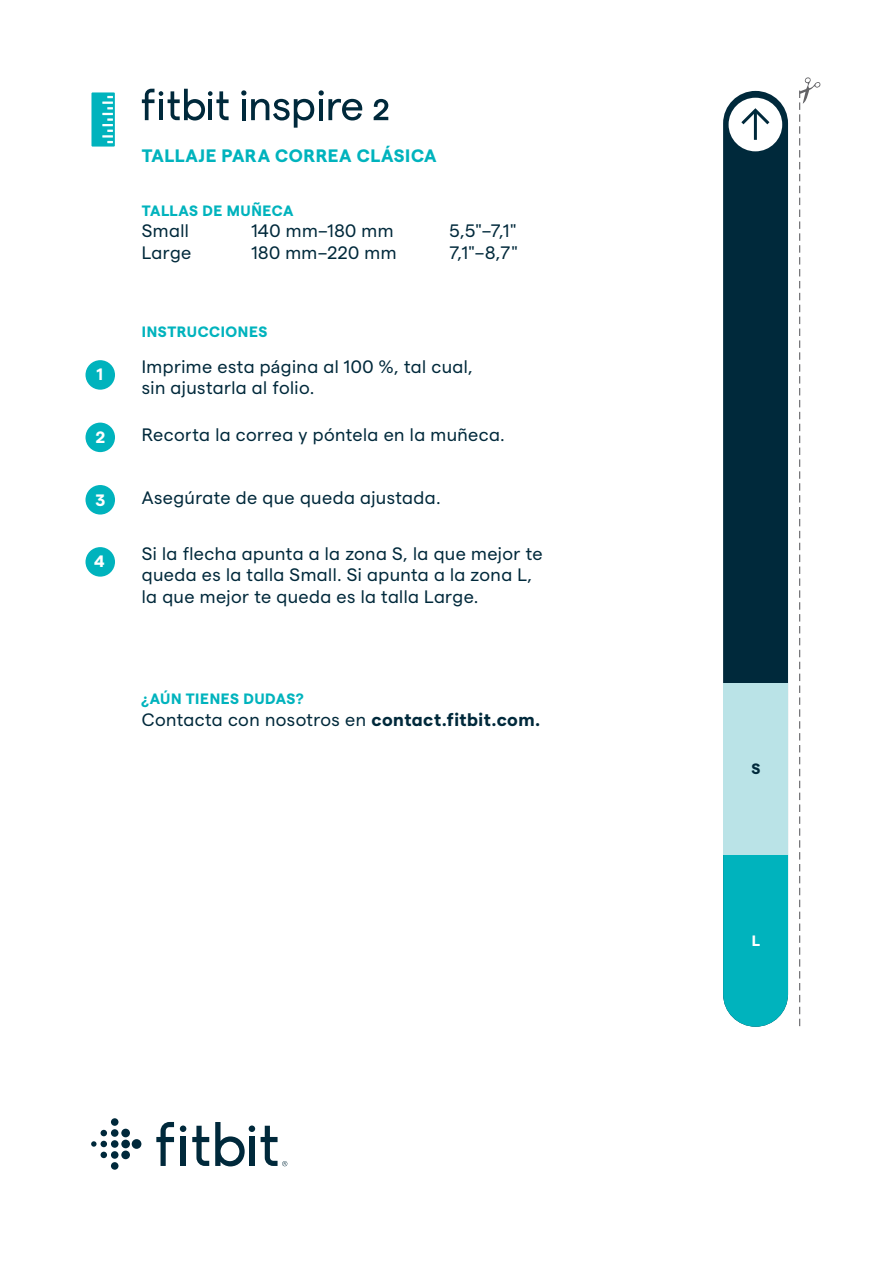
<style>
.page{position:relative;width:893px;height:1263px;background:#fff}
.page>*{position:absolute;margin:0;border:0;box-sizing:border-box;transform-origin:0 0}
.t1{font:18px/21.6px "Matter FB";letter-spacing:.025em;color:#00293b}
.t2{font:700 18px "Matter FB";letter-spacing:.025em;color:#00b3bd}
.t3{font:700 16.5px "Matter FB";color:#fff}
.t4{font:700 15px "Matter FB";letter-spacing:.035em;color:#00b3bd}
.t5{font:700 15px "Matter FB";color:#00293b}
.t6{font:700 15px "Matter FB";color:#fff}
.s1{font-weight:700}
</style>
<div class="page">
<svg style="left:91px;top:92px;width:24px;height:55px"></svg>
<div style="left:85px;top:547px;width:30px;height:30px;background:#00b3bd;border-radius:50%"></div>
<div style="left:85px;top:485px;width:30px;height:29px;background:#00b3bd;border-radius:50%"></div>
<div style="left:85px;top:423px;width:30px;height:29px;background:#00b3bd;border-radius:50%"></div>
<div style="left:85px;top:360px;width:30px;height:30px;background:#00b3bd;border-radius:50%"></div>
<div style="left:132px;top:1139px;width:9px;height:10px;background:#00293b;border-radius:50%"></div>
<div style="left:121px;top:1140px;width:9px;height:8px;background:#00293b;border-radius:50%"></div>
<div style="left:121px;top:1129px;width:9px;height:8px;background:#00293b;border-radius:50%"></div>
<div style="left:121px;top:1150px;width:9px;height:9px;background:#00293b;border-radius:50%"></div>
<div style="left:111px;top:1140px;width:7px;height:8px;background:#00293b;border-radius:50%"></div>
<div style="left:111px;top:1129px;width:7px;height:8px;background:#00293b;border-radius:50%"></div>
<div style="left:111px;top:1151px;width:7px;height:8px;background:#00293b;border-radius:50%"></div>
<div style="left:111px;top:1162px;width:7px;height:8px;background:#00293b;border-radius:50%"></div>
<div style="left:111px;top:1118px;width:7px;height:8px;background:#00293b;border-radius:50%"></div>
<svg style="left:91px;top:1130px;width:16px;height:28px"></svg>
<div style="left:180px;top:1125px;width:6px;height:7px;background:#00293b;border-radius:50%"></div>
<div style="left:249px;top:1125px;width:6px;height:7px;background:#00293b;border-radius:50%"></div>
<div style="left:181px;top:1137px;width:5px;height:29px;background:#00293b"></div>
<div style="left:249px;top:1137px;width:5px;height:29px;background:#00293b"></div>
<svg style="left:192px;top:1126px;width:17px;height:40px"></svg>
<svg style="left:156px;top:1122px;width:18px;height:44px"></svg>
<svg style="left:215px;top:1122px;width:30px;height:44px"></svg>
<svg style="left:261px;top:1126px;width:26px;height:40px"></svg>
<svg style="left:799px;top:77px;width:22px;height:950px"></svg>
<div style="left:723px;top:91px;width:65px;height:936px;background:#00293b;border-radius:32px"></div>
<div style="left:723px;top:855px;width:65px;height:172px;background:#00b3bd"></div>
<div style="left:723px;top:683px;width:65px;height:172px;background:#bae3e7"></div>
<div style="left:730px;top:99px;width:51px;height:51px;background:#fff;border-radius:50%"></div>
<div style="left:729px;top:98px;width:53px;height:53px;border:2px solid #fff;border-radius:50%"></div>
<svg style="left:738px;top:106px;width:35px;height:22px"></svg>
<hr style="left:754px;top:110px;width:3px;height:30px;background:#00293b">
<svg style="left:142px;top:89px;width:87px;height:32px"></svg>
<svg style="left:241px;top:90px;width:121px;height:38px"></svg>
<svg style="left:374px;top:99px;width:14px;height:21px"></svg>
<p class="t3" style="left:96px;top:362px;width:8px">1</p>
<p class="t3" style="left:96px;top:425px;width:11px">2</p>
<p class="t3" style="left:96px;top:488px;width:11px">3</p>
<p class="t3" style="left:94px;top:549px;width:12px">4</p>
<p class="t2" style="left:142px;top:142px;width:296px">TALLAJE PARA CORREA CLÁSICA</p>
<p class="t4" style="left:142px;top:199px;width:153px">TALLAS DE MUÑECA</p>
<p class="t1" style="left:142px;top:219px;width:49px">Small</p>
<p class="t1" style="left:251px;top:219px;width:144px">140 mm–180 mm</p>
<p class="t1" style="left:449px;top:219px;width:68px">5,5"–7,1"</p>
<p class="t1" style="left:142px;top:240px;width:51px">Large</p>
<p class="t1" style="left:251px;top:240px;width:147px">180 mm–220 mm</p>
<p class="t1" style="left:449px;top:240px;width:70px">7,1"–8,7"</p>
<p class="t4" style="left:142px;top:321px;width:127px">INSTRUCCIONES</p>
<p class="t1" style="left:142px;top:354px;width:332px">Imprime esta página al 100 %, tal cual, sin ajustarla al folio.</p>
<p class="t1" style="left:142px;top:423px;width:365px">Recorta la correa y póntela en la muñeca.</p>
<p class="t1" style="left:142px;top:486px;width:300px">Asegúrate de que queda ajustada.</p>
<p class="t1" style="left:142px;top:541px;width:402px">Si la flecha apunta a la zona S, la que mejor te queda es la talla Small. Si apunta a la zona L, la que mejor te queda es la talla Large.</p>
<p class="t4" style="left:142px;top:688px;width:164px">¿AÚN TIENES DUDAS?</p>
<p class="t1" style="left:142px;top:707px;width:400px">Contacta con nosotros en <span class="s1">contact.fitbit.com.</span></p>
<p class="t5" style="left:752px;top:758px;width:10px">S</p>
<p class="t6" style="left:752px;top:930px;width:10px">L</p>
</div>
